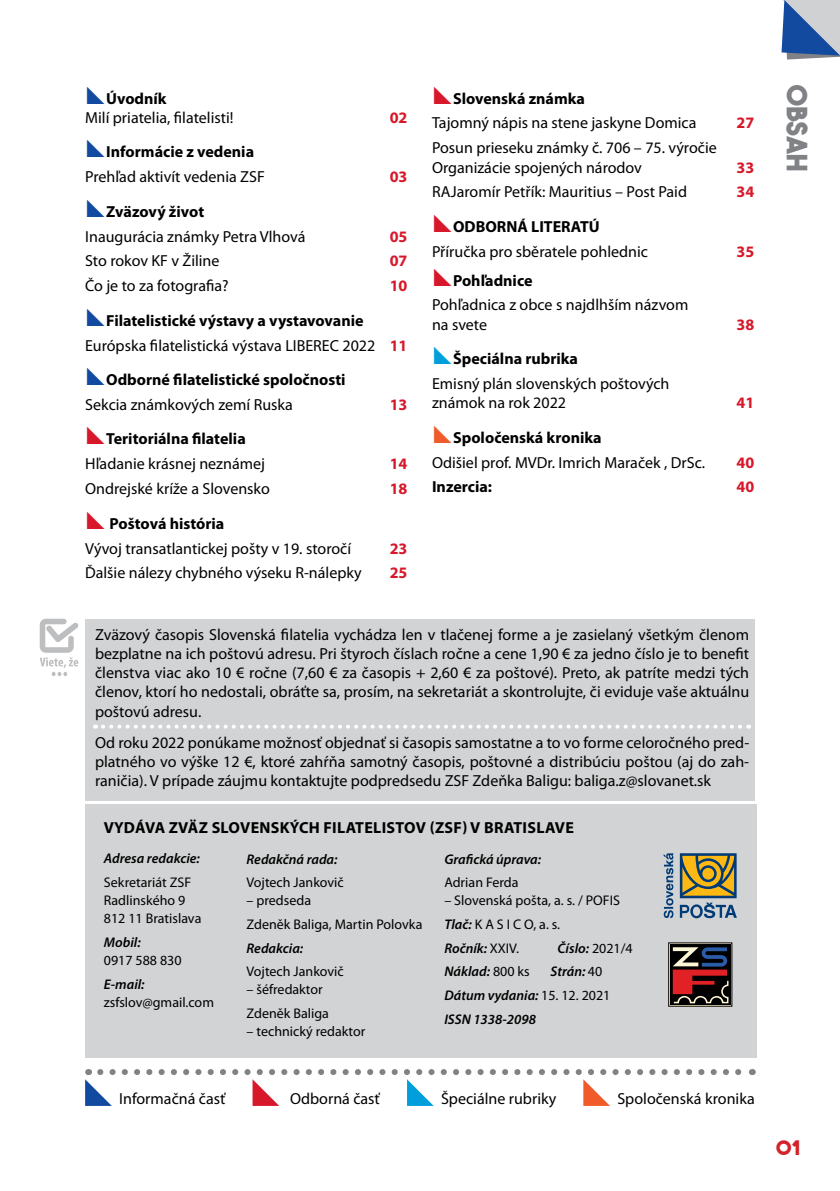
<style>
.page{position:relative;width:840px;height:1191px;background:#fff}
.page>*{position:absolute;margin:0;border:0;box-sizing:border-box;transform-origin:0 0}
.t1{font:28px "The Bold Font";color:#808285}
.t2{font:20px "The Bold Font";color:#d2232a}
.t3{font:16px/19.2px "Myriad Pro";color:#000}
.t4{font:700 16px "Myriad Pro";color:#000}
.t5{font:700 16px "Myriad Pro";color:#d7182a}
.t6{font:14px/23.6px "Myriad Pro";color:#000}
.t7{font:italic 600 14px/23.6px "Myriad Pro";color:#000}
.s1{font-weight:700}
.s2{font-weight:700;color:#d7182a}
.s3{font-weight:600;font-style:italic}
.s4{font-weight:400;font-style:normal}
</style>
<div class="page">
<svg style="left:781px;top:0;width:58px;height:60px;background:#7993b9"></svg>
<svg style="left:85px;top:1069px;width:657px;height:37px"></svg>
<div style="left:85px;top:804px;width:671px;height:253px;background:#d1d3d4"></div>
<svg style="left:663px;top:853px;width:73px;height:65px"></svg>
<div style="left:668px;top:942px;width:63px;height:64px;border:1px solid #000"></div>
<div style="left:669px;top:944px;width:61px;height:61px;background:#000"></div>
<svg style="left:672px;top:947px;width:56px;height:56px"></svg>
<div style="left:85px;top:619px;width:669px;height:181px;background:#d1d3d4"></div>
<svg style="left:40px;top:619px;width:39px;height:57px"></svg>
<svg style="left:103px;top:724px;width:645px;height:4px"></svg>
<p class="t4" style="left:106px;top:88px;width:62px">Úvodník</p>
<p class="t3" style="left:85px;top:108px;width:150px">Milí priatelia, filatelisti!</p>
<p class="t5" style="left:389px;top:107px;width:19px">02</p>
<p class="t4" style="left:106px;top:141px;width:149px">Informácie z vedenia</p>
<p class="t3" style="left:85px;top:167px;width:181px">Prehľad aktivít vedenia ZSF</p>
<p class="t5" style="left:389px;top:166px;width:19px">03</p>
<p class="t4" style="left:106px;top:201px;width:99px">Zväzový život</p>
<p class="t3" style="left:85px;top:226px;width:222px">Inaugurácia známky Petra Vlhová</p>
<p class="t5" style="left:389px;top:226px;width:19px">05</p>
<p class="t3" style="left:85px;top:251px;width:136px">Sto rokov KF v Žiline</p>
<p class="t5" style="left:389px;top:250px;width:19px">07</p>
<p class="t3" style="left:85px;top:276px;width:145px">Čo je to za fotografia?</p>
<p class="t5" style="left:389px;top:275px;width:19px">10</p>
<p class="t3" style="left:85px;top:308px;width:323px;line-height:24.8px;text-indent:21px"><span class="s1">Filatelistické výstavy a vystavovanie<br></span>Európska filatelistická výstava LIBEREC 2022 <span class="s2">11</span></p>
<p class="t4" style="left:106px;top:369px;width:241px">Odborné filatelistické spoločnosti</p>
<p class="t3" style="left:85px;top:395px;width:209px">Sekcia známkových zemí Ruska</p>
<p class="t5" style="left:389px;top:394px;width:19px">13</p>
<p class="t4" style="left:106px;top:428px;width:141px">Teritoriálna filatelia</p>
<p class="t3" style="left:85px;top:454px;width:181px">Hľadanie krásnej neznámej</p>
<p class="t5" style="left:389px;top:453px;width:19px">14</p>
<p class="t3" style="left:85px;top:479px;width:186px">Ondrejské kríže a Slovensko</p>
<p class="t5" style="left:389px;top:478px;width:19px">18</p>
<p class="t4" style="left:110px;top:513px;width:116px">Poštová história</p>
<p class="t3" style="left:85px;top:538px;width:267px">Vývoj transatlantickej pošty v 19. storočí</p>
<p class="t5" style="left:389px;top:538px;width:19px">23</p>
<p class="t3" style="left:85px;top:563px;width:278px">Ďalšie nálezy chybného výseku R-nálepky</p>
<p class="t5" style="left:389px;top:562px;width:19px">25</p>
<p class="t4" style="left:453px;top:88px;width:133px">Slovenská známka</p>
<p class="t3" style="left:432px;top:113px;width:266px">Tajomný nápis na stene jaskyne Domica</p>
<p class="t5" style="left:736px;top:113px;width:19px">27</p>
<p class="t3" style="left:432px;top:138px;width:286px">Posun prieseku známky č. 706 – 75. výročie<br>Organizácie spojených národov</p>
<p class="t5" style="left:736px;top:157px;width:19px">33</p>
<p class="t3" style="left:432px;top:182px;width:256px">RAJaromír Petřík: Mauritius – Post Paid</p>
<p class="t5" style="left:736px;top:182px;width:19px">34</p>
<p class="t4" style="left:453px;top:216px;width:148px">ODBORNÁ LITERATÚ</p>
<p class="t3" style="left:432px;top:241px;width:217px">Příručka pro sběratele pohlednic</p>
<p class="t5" style="left:736px;top:241px;width:19px">35</p>
<p class="t4" style="left:453px;top:270px;width:81px">Pohľadnice</p>
<p class="t3" style="left:432px;top:295px;width:258px">Pohľadnica z obce s najdlhším názvom na svete</p>
<p class="t5" style="left:736px;top:314px;width:19px">38</p>
<p class="t4" style="left:453px;top:348px;width:126px">Špeciálna rubrika</p>
<p class="t3" style="left:432px;top:374px;width:239px">Emisný plán slovenských poštových známok na rok 2022</p>
<p class="t5" style="left:736px;top:392px;width:19px">41</p>
<p class="t4" style="left:453px;top:427px;width:150px">Spoločenská kronika</p>
<p class="t3" style="left:432px;top:452px;width:274px">Odišiel prof. MVDr. Imrich Maraček , DrSc.</p>
<p class="t5" style="left:736px;top:452px;width:19px">40</p>
<p class="t4" style="left:432px;top:476px;width:61px">Inzercia:</p>
<p class="t5" style="left:736px;top:476px;width:19px">40</p>
<p class="t3" style="left:95px;top:624px;width:655px;text-align:justify">Zväzový časopis Slovenská filatelia vychádza len v tlačenej forme a je zasielaný všetkým členom bezplatne na ich poštovú adresu. Pri štyroch číslach ročne a cene 1,90 € za jedno číslo je to benefit členstva viac ako 10 € ročne (7,60 € za časopis + 2,60 € za poštové). Preto, ak patríte medzi tých členov, ktorí ho nedostali, obráťte sa, prosím, na sekretariát a skontrolujte, či eviduje vaše aktuálnu poštovú adresu.</p>
<p class="t3" style="left:95px;top:732px;width:655px;text-align:justify">Od roku 2022 ponúkame možnosť objednať si časopis samostatne a to vo forme celoročného pred&shy;platného vo výške 12 €, ktoré zahŕňa samotný časopis, poštovné a distribúciu poštou (aj do zah&shy;raničia). V prípade záujmu kontaktujte podpredsedu ZSF Zdeňka Baligu: baliga.z@slovanet.sk</p>
<p class="t4" style="left:104px;top:817px;width:32px">Vydáva</p>
<p class="t4" style="left:169px;top:817px;width:54px">Zväz slovens</p>
<p class="t4" style="left:280px;top:817px;width:53px">kých filatelistov</p>
<p class="t4" style="left:429px;top:817px;width:74px">(ZSF) v Bratislave</p>
<p class="t7" style="left:104px;top:846px;width:97px">Adresa redakcie:</p>
<p class="t6" style="left:104px;top:873px;width:99px;line-height:18px">Sekretariát ZSF<br>Radlinského 9<br>812 11 Bratislava</p>
<p class="t7" style="left:104px;top:930px;width:38px">Mobil:</p>
<p class="t6" style="left:104px;top:948px;width:79px">0917 588 830</p>
<p class="t7" style="left:104px;top:971px;width:42px">E-mail:</p>
<p class="t6" style="left:104px;top:989px;width:112px">zsfslov@gmail.com</p>
<p class="t7" style="left:246px;top:846px;width:92px">Redakčná rada:</p>
<p class="t6" style="left:246px;top:870px;width:99px">Vojtech Jankovič</p>
<p class="t6" style="left:246px;top:888px;width:177px">– predseda<br>Zdeněk Baliga, Martin Polovka</p>
<p class="t7" style="left:246px;top:935px;width:58px">Redakcia:</p>
<p class="t6" style="left:246px;top:959px;width:99px">Vojtech Jankovič</p>
<p class="t6" style="left:246px;top:977px;width:84px">– šéfredaktor<br>Zdeněk Baliga</p>
<p class="t6" style="left:246px;top:1019px;width:120px">– technický redaktor</p>
<p class="t7" style="left:444px;top:846px;width:98px">Grafická úprava:</p>
<p class="t6" style="left:444px;top:870px;width:76px">Adrian Ferda</p>
<p class="t6" style="left:444px;top:888px;width:177px">– Slovenská pošta, a. s. / POFIS<br><span class="s3">Tlač:</span> K A S I C O, a. s.<br><span class="s3">Ročník:</span> XXIV.</p>
<p class="t7" style="left:557px;top:935px;width:77px">Číslo: <span class="s4">2021/4</span></p>
<p class="t7" style="left:444px;top:959px;width:87px">Náklad: <span class="s4">800 ks</span></p>
<p class="t7" style="left:444px;top:959px;width:167px;text-indent:106px">Strán: <span class="s4">40<br></span>Dátum vydania: <span class="s4">15. 12. 2021<br></span>ISSN 1338-2098</p>
<p class="t3" style="left:119px;top:1088px;width:108px">Informačná časť</p>
<p class="t3" style="left:290px;top:1088px;width:91px">Odborná časť</p>
<p class="t3" style="left:441px;top:1088px;width:117px">Špeciálne rubriky</p>
<p class="t3" style="left:617px;top:1088px;width:139px">Spoločenská kronika</p>
<h1 class="t1" style="left:814px;top:85px;width:88px;rotate:90deg">OBSAH</h1>
<p class="t2" style="left:776px;top:1135px;width:25px">01</p>
</div>
